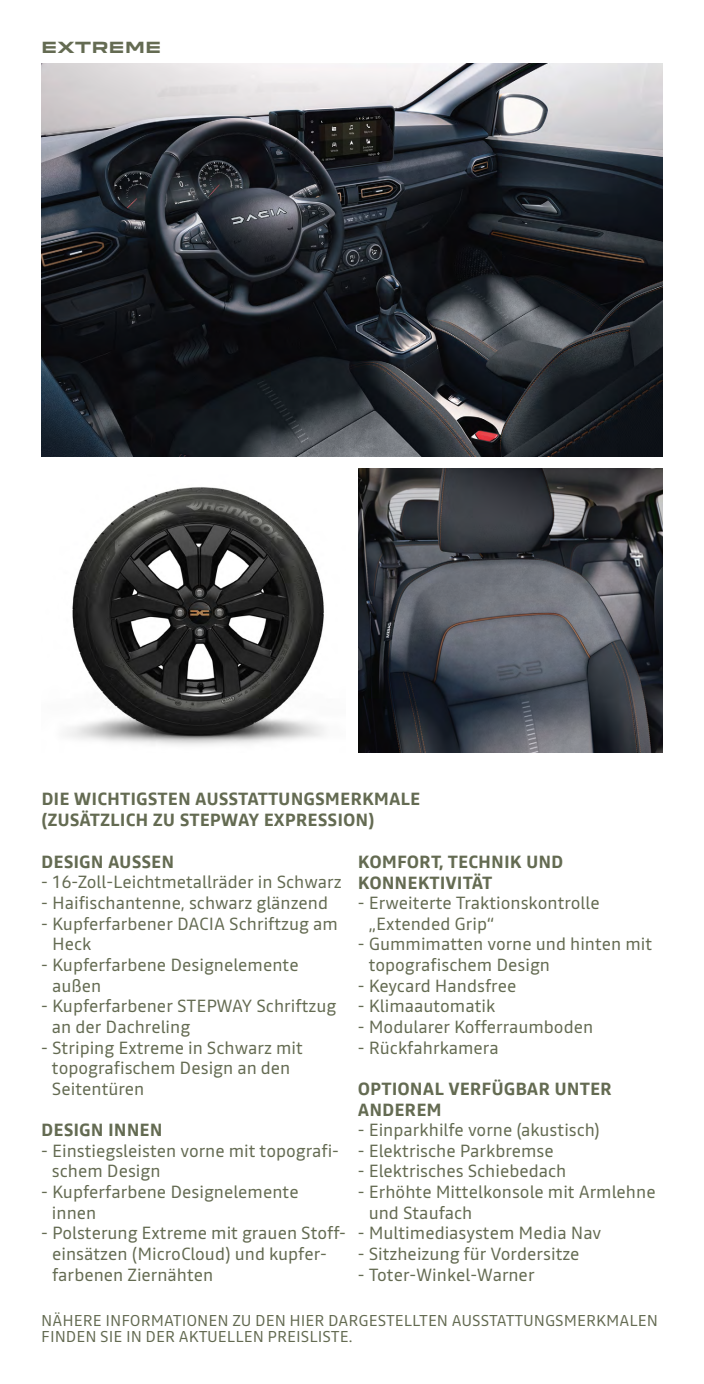
<style>
.page{position:relative;width:704px;height:1384px;background:#fff}
.page>*{position:absolute;margin:0;border:0;box-sizing:border-box;transform-origin:0 0}
.t1{font:17.5px/20.6px "Read";color:#646b52}
.t2{font:700 17.5px/20.6px "Read";color:#646b52}
.t3{font:15.62px/15.6px "Read";color:#646b52}
.t4{font:700 15px "Dacia Block Extended";color:#646b52}
</style>
<div class="page">
<img style="left:41px;top:64px;width:621px;height:392px">
<img style="left:67px;top:487px;width:257px;height:258px">
<img style="left:358px;top:469px;width:304px;height:283px">
<p class="t4" style="left:41px;top:39px;width:121px">EXTREME</p>
<p class="t2" style="left:41px;top:789px;width:380px">DIE WICHTIGSTEN AUSSTATTUNGSMERKMALE (ZUSÄTZLICH ZU STEPWAY EXPRESSION)</p>
<p class="t2" style="left:41px;top:851px;width:134px">DESIGN AUSSEN</p>
<p class="t1" style="left:41px;top:872px;width:302px">- 16-Zoll-Leichtmetallräder in Schwarz</p>
<p class="t1" style="left:41px;top:893px;width:288px">- Haifischantenne, schwarz glänzend</p>
<p class="t1" style="left:52px;top:913px;width:287px;text-indent:-11px">- Kupferfarbener DACIA Schriftzug am<br>Heck</p>
<p class="t1" style="left:52px;top:954px;width:248px;text-indent:-11px">- Kupferfarbene Designelemente außen</p>
<p class="t1" style="left:52px;top:996px;width:285px;text-indent:-11px">- Kupferfarbener STEPWAY Schriftzug an der Dachreling</p>
<p class="t1" style="left:52px;top:1037px;width:252px;text-indent:-11px">- Striping Extreme in Schwarz mit topografischem Design an den<br>Seitentüren</p>
<p class="t2" style="left:41px;top:1119px;width:123px">DESIGN INNEN</p>
<p class="t1" style="left:52px;top:1140px;width:288px;text-indent:-11px">- Einstiegsleisten vorne mit topografi&shy;schem Design</p>
<p class="t1" style="left:52px;top:1181px;width:248px;text-indent:-11px">- Kupferfarbene Designelemente innen</p>
<p class="t1" style="left:52px;top:1223px;width:295px;text-indent:-11px">- Polsterung Extreme mit grauen Stoff&shy;einsätzen (MicroCloud) und kupfer&shy;farbenen Ziernähten</p>
<p class="t2" style="left:357px;top:851px;width:207px">KOMFORT, TECHNIK UND<br>KONNEKTIVITÄT</p>
<p class="t1" style="left:368px;top:893px;width:232px;text-indent:-11px">- Erweiterte Traktionskontrolle „Extended Grip“</p>
<p class="t1" style="left:368px;top:934px;width:285px;text-indent:-11px">- Gummimatten vorne und hinten mit topografischem Design</p>
<p class="t1" style="left:357px;top:975px;width:160px">- Keycard Handsfree</p>
<p class="t1" style="left:357px;top:996px;width:139px">- Klimaautomatik</p>
<p class="t1" style="left:357px;top:1016px;width:237px">- Modularer Kofferraumboden</p>
<p class="t1" style="left:357px;top:1037px;width:142px">- Rückfahrkamera</p>
<p class="t2" style="left:357px;top:1078px;width:255px">OPTIONAL VERFÜGBAR UNTER<br>ANDEREM</p>
<p class="t1" style="left:357px;top:1120px;width:243px">- Einparkhilfe vorne (akustisch)</p>
<p class="t1" style="left:357px;top:1140px;width:197px">- Elektrische Parkbremse</p>
<p class="t1" style="left:357px;top:1161px;width:210px">- Elektrisches Schiebedach</p>
<p class="t1" style="left:368px;top:1182px;width:288px;text-indent:-11px">- Erhöhte Mittelkonsole mit Armlehne und Staufach</p>
<p class="t1" style="left:357px;top:1223px;width:245px">- Multimediasystem Media Nav</p>
<p class="t1" style="left:357px;top:1243px;width:223px">- Sitzheizung für Vordersitze</p>
<p class="t1" style="left:357px;top:1264px;width:178px">- Toter-Winkel-Warner</p>
<p class="t3" style="left:41px;top:1313px;width:617px">NÄHERE INFORMATIONEN ZU DEN HIER DARGESTELLTEN AUSSTATTUNGSMERKMALEN<br>FINDEN SIE IN DER AKTUELLEN PREISLISTE.</p>
</div>
